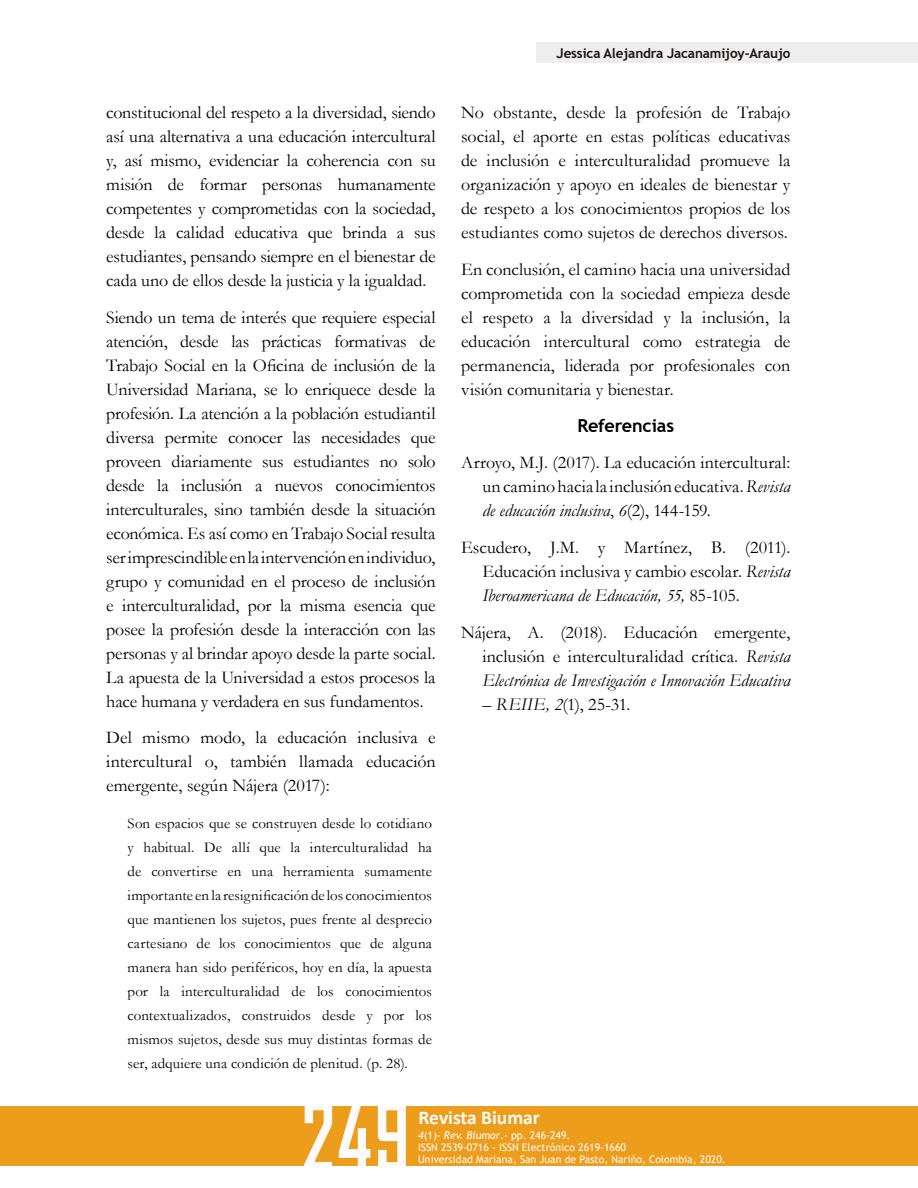
<style>
.page{position:relative;width:918px;height:1188px;background:#fff}
.page>*{position:absolute;margin:0;border:0;box-sizing:border-box;transform-origin:0 0}
.t1{font:700 91.05px "Agency FB";color:#fffbfa;scale:.83 1}
.t2{font:700 19.5px "Calibri";color:#fffbfa}
.t3{font:18px/24px "Garamond";color:#000;text-align:justify}
.t4{font:700 18px "Trebuchet MS";letter-spacing:-.005em;color:#000}
.t5{font:15px/24px "Garamond";letter-spacing:.005em;color:#000;text-align:justify}
.t6{font:700 13.5px "Trebuchet MS";letter-spacing:-.01em;color:#1a1413}
.t7{font:10.5px/12px "Trebuchet MS";color:#fffbfa}
.s1{font-style:italic}
</style>
<div class="page">
<div style="left:537px;top:42px;width:381px;height:21px;background:#eee"></div>
<div style="left:0;top:1106px;width:918px;height:60px;background:#ec9d1c"></div>
<p class="t3" style="left:106px;top:100px;width:331px">constitucional del respeto a la diversidad, siendo así una alternativa a una educación intercultural y, así mismo, evidenciar la coherencia con su misión de formar personas humanamente competentes y comprometidas con la sociedad, desde la calidad educativa que brinda a sus estudiantes, pensando siempre en el bienestar de cada uno de ellos desde la justicia y la igualdad.</p>
<p class="t3" style="left:106px;top:305px;width:331px">Siendo un tema de interés que requiere especial atención, desde las prácticas formativas de Trabajo Social en la Oficina de inclusión de la Universidad Mariana, se lo enriquece desde la profesión. La atención a la población estudiantil diversa permite conocer las necesidades que proveen diariamente sus estudiantes no solo desde la inclusión a nuevos conocimientos interculturales, sino también desde la situación económica. Es así como en Trabajo Social resulta ser imprescindible en la intervención en individuo, grupo y comunidad en el proceso de inclusión e interculturalidad, por la misma esencia que posee la profesión desde la interacción con las personas y al brindar apoyo desde la parte social.<br>La apuesta de la Universidad a estos procesos la hace humana y verdadera en sus fundamentos.</p>
<p class="t3" style="left:106px;top:725px;width:331px">Del mismo modo, la educación inclusiva e intercultural o, también llamada educación emergente, según Nájera (2017):</p>
<p class="t5" style="left:128px;top:811px;width:306px">Son espacios que se construyen desde lo cotidiano y habitual. De allí que la interculturalidad ha de convertirse en una herramienta sumamente importante en la resignificación de los conocimientos que mantienen los sujetos, pues frente al desprecio cartesiano de los conocimientos que de alguna manera han sido periféricos, hoy en día, la apuesta por la interculturalidad de los conocimientos contextualizados, construidos desde y por los mismos sujetos, desde sus muy distintas formas de ser, adquiere una condición de plenitud. (p. 28).</p>
<p class="t6" style="left:557px;top:45px;width:235px">Jessica Alejandra Jacanamijoy-Araujo</p>
<p class="t3" style="left:461px;top:100px;width:331px">No obstante, desde la profesión de Trabajo social, el aporte en estas políticas educativas de inclusión e interculturalidad promueve la organización y apoyo en ideales de bienestar y de respeto a los conocimientos propios de los estudiantes como sujetos de derechos diversos.</p>
<p class="t3" style="left:461px;top:257px;width:331px">En conclusión, el camino hacia una universidad comprometida con la sociedad empieza desde el respeto a la diversidad y la inclusión, la educación intercultural como estrategia de permanencia, liderada por profesionales con visión comunitaria y bienestar.</p>
<p class="t4" style="left:577px;top:414px;width:98px">Referencias</p>
<p class="t3" style="left:482px;top:450px;width:310px;text-indent:-21px">Arroyo, M.J. (2017). La educación intercultural: un camino hacia la inclusión educativa.<span class="s1">Revista de educación inclusiva</span>, <span class="s1">6</span>(2), 144-159.</p>
<p class="t3" style="left:482px;top:535px;width:310px;text-indent:-21px">Escudero, J.M. y Martínez, B. (2011).<br>Educación inclusiva y cambio escolar. <span class="s1">Revista Iberoamericana de Educación, 55,</span> 85-105.</p>
<p class="t3" style="left:482px;top:620px;width:310px;text-indent:-21px">Nájera, A. (2018). Educación emergente, inclusión e interculturalidad crítica. <span class="s1">Revista Electrónica de Investigación e Innovación Educativa</span></p>
<p class="t3" style="left:482px;top:692px;width:150px"><span class="s1">– REIIE, 2</span>(1), 25-31.</p>
<h1 class="t1" style="left:302px;top:1080px;width:131px">249</h1>
<p class="t2" style="left:419px;top:1103px;width:123px">Revista Biumar</p>
<p class="t7" style="left:418px;top:1129px;width:309px"><span class="s1">4</span>(1)- <span class="s1">Rev. Biumar</span>.- pp. 246-249.<br>ISSN 2539-0716 - ISSN Electrónico 2619-1660<br>Universidad Mariana, San Juan de Pasto, Nariño, Colombia, 2020.</p>
</div>
